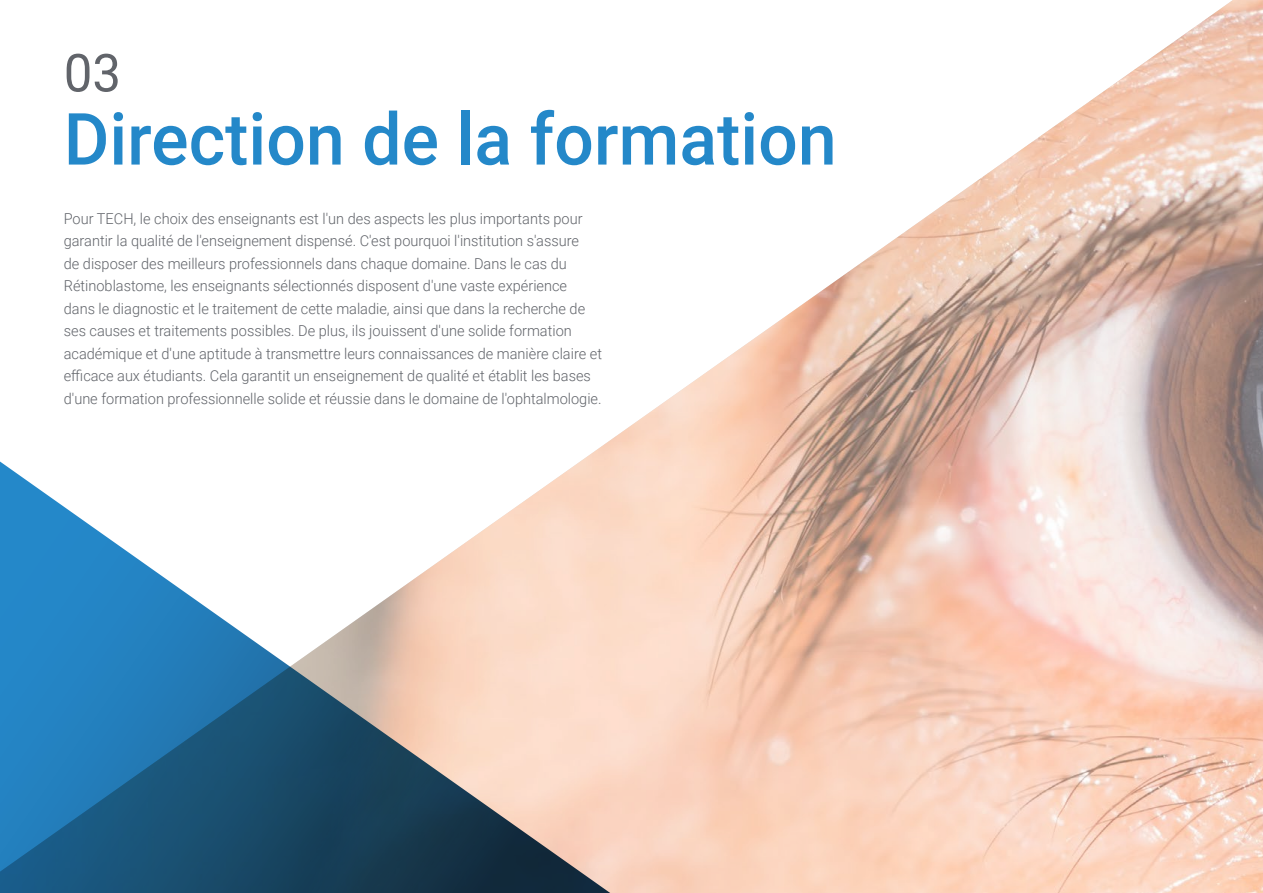
<style>
.page{position:relative;width:1263px;height:893px;background:#fff}
.page>*{position:absolute;margin:0;border:0;box-sizing:border-box;transform-origin:0 0}
.t1{font:500 72px "Roboto";color:#2488c9}
.t2{font:52.5px "Roboto";color:#61646a}
.t3{font:300 15px/22.5px "Roboto";color:#61646a}
</style>
<div class="page">
<img style="left:602px;top:0;width:661px;height:893px">
<svg style="left:0;top:446px;width:640px;height:447px"></svg>
<h2 class="t2" style="left:64px;top:36px;width:59px">03</h2>
<h1 class="t1" style="left:64px;top:89px;width:774px">Direction de la formation</h1>
<p class="t3" style="left:64px;top:207px;width:540px">Pour TECH, le choix des enseignants est l'un des aspects les plus importants pour garantir la qualité de l'enseignement dispensé. C'est pourquoi l'institution s'assure<br>de disposer des meilleurs professionnels dans chaque domaine. Dans le cas du Rétinoblastome, les enseignants sélectionnés disposent d'une vaste expérience dans le diagnostic et le traitement de cette maladie, ainsi que dans la recherche de ses causes et traitements possibles. De plus, ils jouissent d'une solide formation académique et d'une aptitude à transmettre leurs connaissances de manière claire et efficace aux étudiants. Cela garantit un enseignement de qualité et établit les bases d'une formation professionnelle solide et réussie dans le domaine de l'ophtalmologie.</p>
</div>
